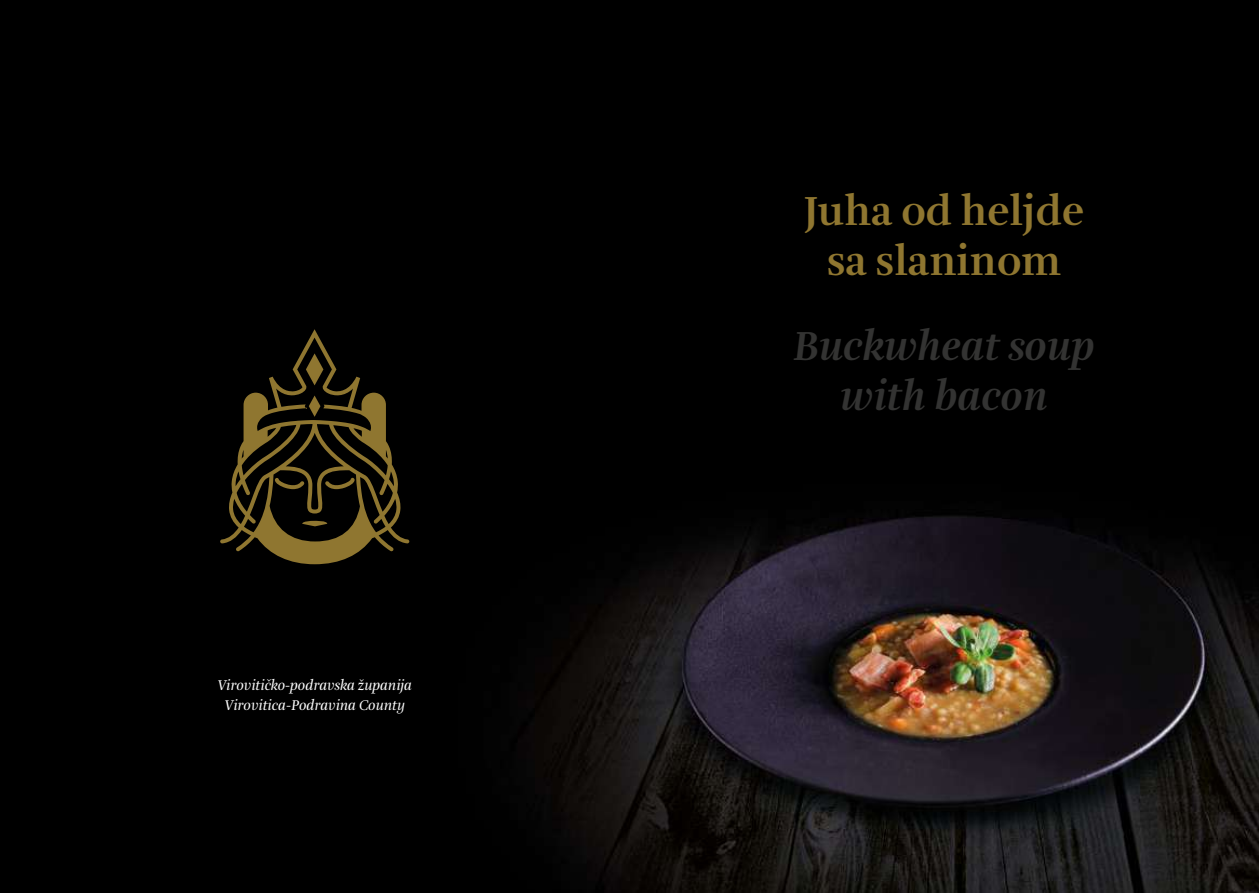
<style>
.page{position:relative;width:1259px;height:893px;background:#fff}
.page>*{position:absolute;margin:0;border:0;box-sizing:border-box;transform-origin:0 0}
.t1{font:700 42px/49.5px "Amalia Pro";color:#8f7630;text-align:center}
.t2{font:italic 700 42px/49.5px "Amalia Pro";color:#333332;text-align:center}
.t3{font:italic 14.55px/19.5px "Amalia Pro";color:#fff;text-align:center}
</style>
<div class="page">
<img style="left:0;top:0;width:1259px;height:893px">
<svg style="left:220px;top:329px;width:189px;height:235px;background:#27200d"></svg>
<p class="t3" style="left:217px;top:676px;width:196px">Virovitičko-podravska županija<br>Virovitica-Podravina County</p>
<h1 class="t1" style="left:804px;top:187px;width:281px">Juha od heljde sa slaninom</h1>
<h1 class="t2" style="left:794px;top:322px;width:302px">Buckwheat soup with bacon</h1>
</div>
